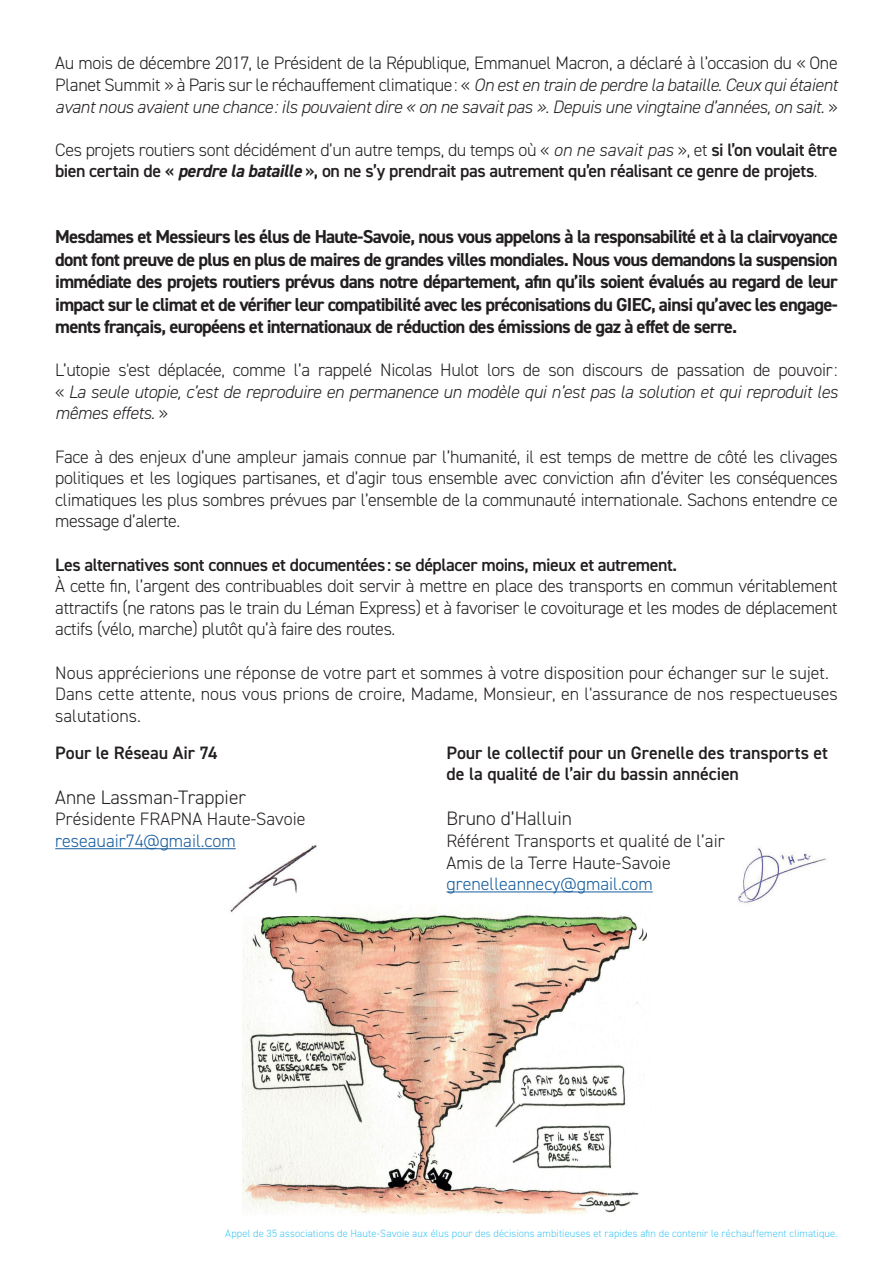
<style>
.page{position:relative;width:893px;height:1263px;background:#fff}
.page>*{position:absolute;margin:0;border:0;box-sizing:border-box;transform-origin:0 0}
.t1{font:300 19.5px "DIN2014";color:#231f20}
.t2{font:700 18.75px/22.5px "DIN2014";letter-spacing:-.04em;color:#231f20;text-align:justify}
.t3{font:300 18px/21.6px "DIN2014";color:#231f20;text-align:justify}
.t4{font:600 18px/21.6px "DIN2014";letter-spacing:-.02em;color:#231f20}
.t5{font:italic 300 18px/21.6px "DIN2014";letter-spacing:-.02em;color:#231f20;text-align:justify}
.t6{font:300 18px "DIN2014";color:#175d9e}
.t7{font:300 10.5px "DIN2014";letter-spacing:.01em;color:#40c7f4}
.s1{font-style:italic}
.s2{font-weight:300}
.s3{font-weight:300;font-style:italic}
.s4{font-weight:700;font-style:italic}
.s5{font-style:normal}
</style>
<div class="page">
<img style="left:242px;top:907px;width:405px;height:308px">
<img style="left:737px;top:848px;width:90px;height:56px">
<img style="left:225px;top:845px;width:100px;height:70px">
<hr style="left:55px;top:848px;width:181px;height:1px;background:#175d9e">
<hr style="left:446px;top:891px;width:207px;height:1px;background:#175d9e">
<p class="t3" style="left:55px;top:52px;width:784px">Au mois de décembre 2017, le Président de la République, Emmanuel Macron, a déclaré à l’occasion du « One Planet Summit » à Paris sur le réchauffement climatique: « <span class="s1">On est en train de perdre la bataille. Ceux qui étaient avant nous avaient une chance: ils pouvaient dire « on ne savait pas ». Depuis une vingtaine d’années, on sait.</span> »</p>
<p class="t4" style="left:55px;top:138px;width:784px"><span class="s2">Ces projets routiers sont décidément d’un autre temps, du temps où «</span> <span class="s3">on ne savait pas</span> <span class="s2">», et</span> si l’on voulait être bien certain de « <span class="s4">perdre la bataille</span> », on ne s’y prendrait pas autrement qu’en réalisant ce genre de projets<span class="s2">.</span></p>
<p class="t2" style="left:55px;top:225px;width:784px">Mesdames et Messieurs les élus de Haute-Savoie, nous vous appelons à la responsabilité et à la clairvoyance dont font preuve de plus en plus de maires de grandes villes mondiales. Nous vous demandons la suspension immédiate des projets routiers prévus dans notre département, afin qu’ils soient évalués au regard de leur impact sur le climat et de vérifier leur compatibilité avec les préconisations du GIEC, ainsi qu’avec les engage&shy;ments français, européens et internationaux de réduction des émissions de gaz à effet de serre.</p>
<p class="t5" style="left:55px;top:359px;width:784px"><span class="s5">L’utopie s'est déplacée, comme l’a rappelé Nicolas Hulot lors de son discours de passation de pouvoir: «</span> La seule utopie, c’est de reproduire en permanence un modèle qui n’est pas la solution et qui reproduit les mêmes effets. <span class="s5">»</span></p>
<p class="t3" style="left:55px;top:446px;width:784px">Face à des enjeux d’une ampleur jamais connue par l’humanité, il est temps de mettre de côté les clivages politiques et les logiques partisanes, et d’agir tous ensemble avec conviction afin d’éviter les conséquences climatiques les plus sombres prévues par l’ensemble de la communauté internationale. Sachons entendre ce message d’alerte.</p>
<p class="t4" style="left:55px;top:553px;width:623px">Les alternatives sont connues et documentées: se déplacer moins, mieux et autrement.</p>
<p class="t3" style="left:55px;top:575px;width:784px">À cette fin, l’argent des contribuables doit servir à mettre en place des transports en commun véritablement attractifs (ne ratons pas le train du Léman Express) et à favoriser le covoiturage et les modes de déplacement actifs (vélo, marche) plutôt qu’à faire des routes.</p>
<p class="t3" style="left:55px;top:662px;width:784px;text-align:left">Nous apprécierions une réponse de votre part et sommes à votre disposition pour échanger sur le sujet.<br>Dans cette attente, nous vous prions de croire, Madame, Monsieur, en l'assurance de nos respectueuses salutations.</p>
<p class="t4" style="left:55px;top:741px;width:164px">Pour le Réseau Air 74</p>
<p class="t1" style="left:55px;top:785px;width:192px">Anne Lassman-Trappier</p>
<p class="t3" style="left:55px;top:808px;width:252px">Présidente FRAPNA Haute-Savoie</p>
<p class="t6" style="left:55px;top:830px;width:182px">reseauair74@gmail.com</p>
<p class="t4" style="left:446px;top:741px;width:383px">Pour le collectif pour un Grenelle des transports et de la qualité de l’air du bassin annécien</p>
<p class="t1" style="left:446px;top:807px;width:127px">Bruno d’Halluin</p>
<p class="t3" style="left:446px;top:830px;width:280px">Référent Transports et qualité de l’air<br>Amis de la Terre Haute-Savoie</p>
<p class="t6" style="left:446px;top:873px;width:208px">grenelleannecy@gmail.com</p>
<p class="t7" style="left:225px;top:1227px;width:614px">Appel de 35 associations de Haute-Savoie aux élus pour des décisions ambitieuses et rapides afin de contenir le réchauffement climatique.</p>
</div>
